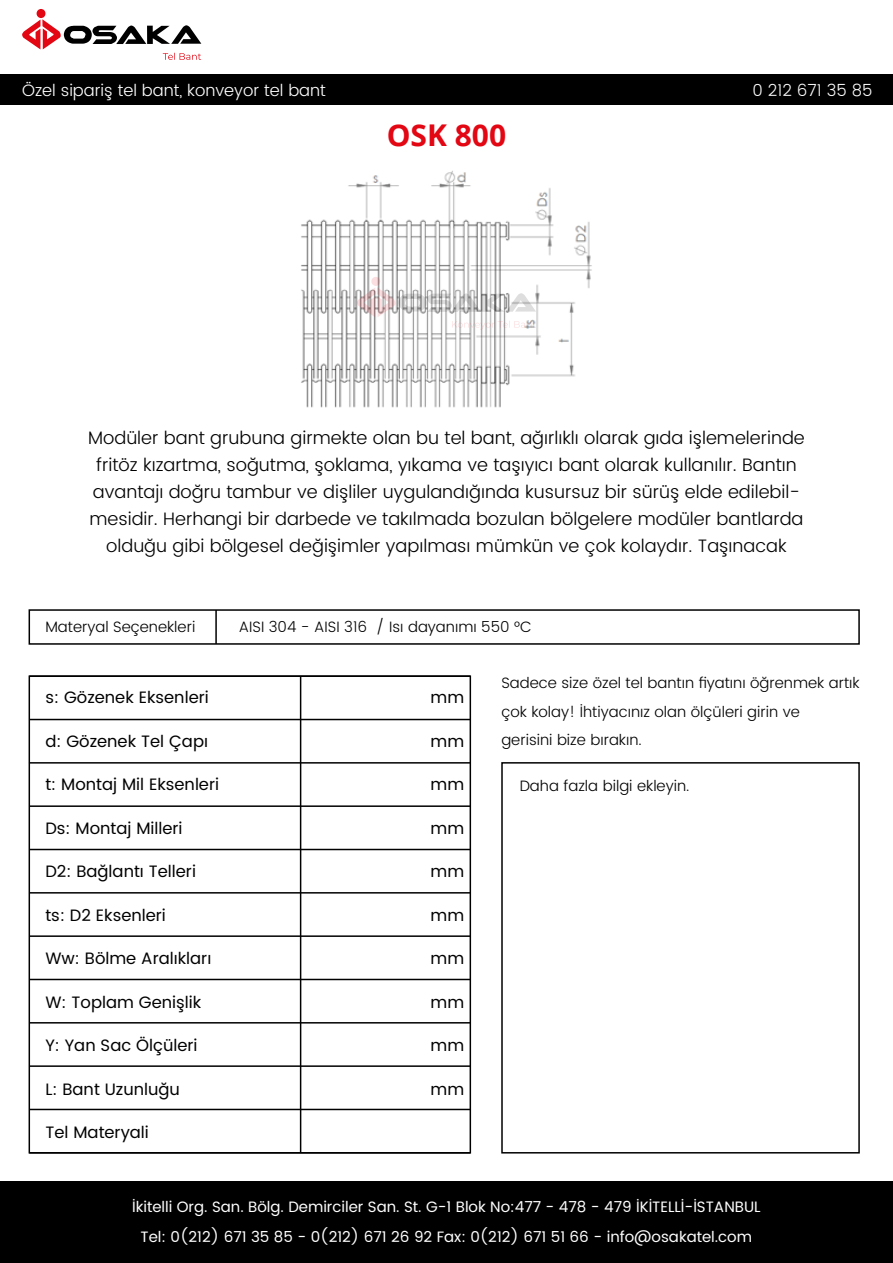
<style>
.page{position:relative;width:893px;height:1263px;background:#fff}
.page>*{position:absolute;margin:0;border:0;box-sizing:border-box;transform-origin:0 0}
.t1{font:700 30px "Open Sans";color:#e30613}
.t2{font:300 18px/27px "Poppins";color:#000;text-align:center}
.t3{font:16.5px "Poppins";color:#000}
.t4{font:300 16.5px "Poppins";color:#fff}
.t5{font:300 15px/28.5px "Poppins";color:#000}
.t6{font:15px/30px "Poppins";color:#fff;text-align:center}
</style>
<div class="page">
<div style="left:0;top:1182px;width:893px;height:81px;background:#000"></div>
<svg style="left:22px;top:9px;width:179px;height:51px"></svg>
<div style="left:0;top:74px;width:893px;height:31px;background:#000"></div>
<div style="left:501px;top:762px;width:359px;height:392px;border:2px solid #000"></div>
<div style="left:29px;top:675px;width:442px;height:479px;background:#fff;border:2px solid #000"></div>
<hr style="left:300px;top:676px;width:1px;height:477px;background:#000">
<hr style="left:29px;top:719px;width:441px;height:1px;background:#000">
<hr style="left:29px;top:762px;width:441px;height:2px;background:#000">
<hr style="left:29px;top:805px;width:441px;height:2px;background:#000">
<hr style="left:29px;top:849px;width:441px;height:1px;background:#000">
<hr style="left:29px;top:892px;width:441px;height:2px;background:#000">
<hr style="left:29px;top:935px;width:441px;height:2px;background:#000">
<hr style="left:29px;top:979px;width:441px;height:1px;background:#000">
<hr style="left:29px;top:1022px;width:441px;height:2px;background:#000">
<hr style="left:29px;top:1065px;width:441px;height:2px;background:#000">
<hr style="left:29px;top:1109px;width:441px;height:1px;background:#000">
<hr style="left:29px;top:1152px;width:441px;height:2px;background:#000">
<hr style="left:29px;top:675px;width:441px;height:2px;background:#000">
<div style="left:29px;top:609px;width:831px;height:36px;border:2px solid #000"></div>
<hr style="left:215px;top:610px;width:2px;height:34px;background:#000">
<img style="left:301px;top:170px;width:291px;height:238px">
<svg style="left:357px;top:277px;width:179px;height:53px"></svg>
<p class="t4" style="left:22px;top:79px;width:305px">Özel sipariş tel bant, konveyor tel bant</p>
<p class="t4" style="left:752px;top:79px;width:121px">0 212 671 35 85</p>
<h1 class="t1" style="left:387px;top:114px;width:121px">OSK 800</h1>
<p class="t2" style="left:88px;top:424px;width:718px">Modüler bant grubuna girmekte olan bu tel bant, ağırlıklı olarak gıda işlemelerinde fritöz kızartma, soğutma, şoklama, yıkama ve taşıyıcı bant olarak kullanılır. Bantın avantajı doğru tambur ve dişliler uygulandığında kusursuz bir sürüş elde edilebil&shy;mesidir. Herhangi bir darbede ve takılmada bozulan bölgelere modüler bantlarda olduğu gibi bölgesel değişimler yapılması mümkün ve çok kolaydır. Taşınacak</p>
<p class="t5" style="left:45px;top:613px;width:151px">Materyal Seçenekleri</p>
<p class="t5" style="left:239px;top:613px;width:294px">AISI 304 - AISI 316 / Isı dayanımı 550 °C</p>
<p class="t3" style="left:45px;top:686px;width:165px">s: Gözenek Eksenleri</p>
<p class="t3" style="left:45px;top:729px;width:164px">d: Gözenek Tel Çapı</p>
<p class="t3" style="left:45px;top:773px;width:175px">t: Montaj Mil Eksenleri</p>
<p class="t3" style="left:45px;top:816px;width:139px">Ds: Montaj Milleri</p>
<p class="t3" style="left:45px;top:860px;width:152px">D2: Bağlantı Telleri</p>
<p class="t3" style="left:45px;top:903px;width:122px">ts: D2 Eksenleri</p>
<p class="t3" style="left:45px;top:947px;width:167px">Ww: Bölme Aralıkları</p>
<p class="t3" style="left:45px;top:990px;width:157px">W: Toplam Genişlik</p>
<p class="t3" style="left:45px;top:1034px;width:154px">Y: Yan Sac Ölçüleri</p>
<p class="t3" style="left:45px;top:1077px;width:136px">L: Bant Uzunluğu</p>
<p class="t3" style="left:45px;top:1121px;width:105px">Tel Materyali</p>
<p class="t3" style="left:430px;top:686px;width:35px">mm</p>
<p class="t3" style="left:430px;top:729px;width:35px">mm</p>
<p class="t3" style="left:430px;top:773px;width:35px">mm</p>
<p class="t3" style="left:430px;top:816px;width:35px">mm</p>
<p class="t3" style="left:430px;top:860px;width:35px">mm</p>
<p class="t3" style="left:430px;top:903px;width:35px">mm</p>
<p class="t3" style="left:430px;top:947px;width:35px">mm</p>
<p class="t3" style="left:430px;top:990px;width:35px">mm</p>
<p class="t3" style="left:430px;top:1034px;width:35px">mm</p>
<p class="t3" style="left:430px;top:1077px;width:35px">mm</p>
<p class="t5" style="left:501px;top:670px;width:360px">Sadece size özel tel bantın fiyatını öğrenmek artık çok kolay! İhtiyacınız olan ölçüleri girin ve<br>gerisini bize bırakın.</p>
<p class="t5" style="left:520px;top:772px;width:171px">Daha fazla bilgi ekleyin.</p>
<p class="t6" style="left:132px;top:1192px;width:630px">İkitelli Org. San. Bölg. Demirciler San. St. G-1 Blok No:477 - 478 - 479 İKİTELLİ-İSTANBUL<br>Tel: 0(212) 671 35 85 - 0(212) 671 26 92 Fax: 0(212) 671 51 66 - info@osakatel.com</p>
</div>
